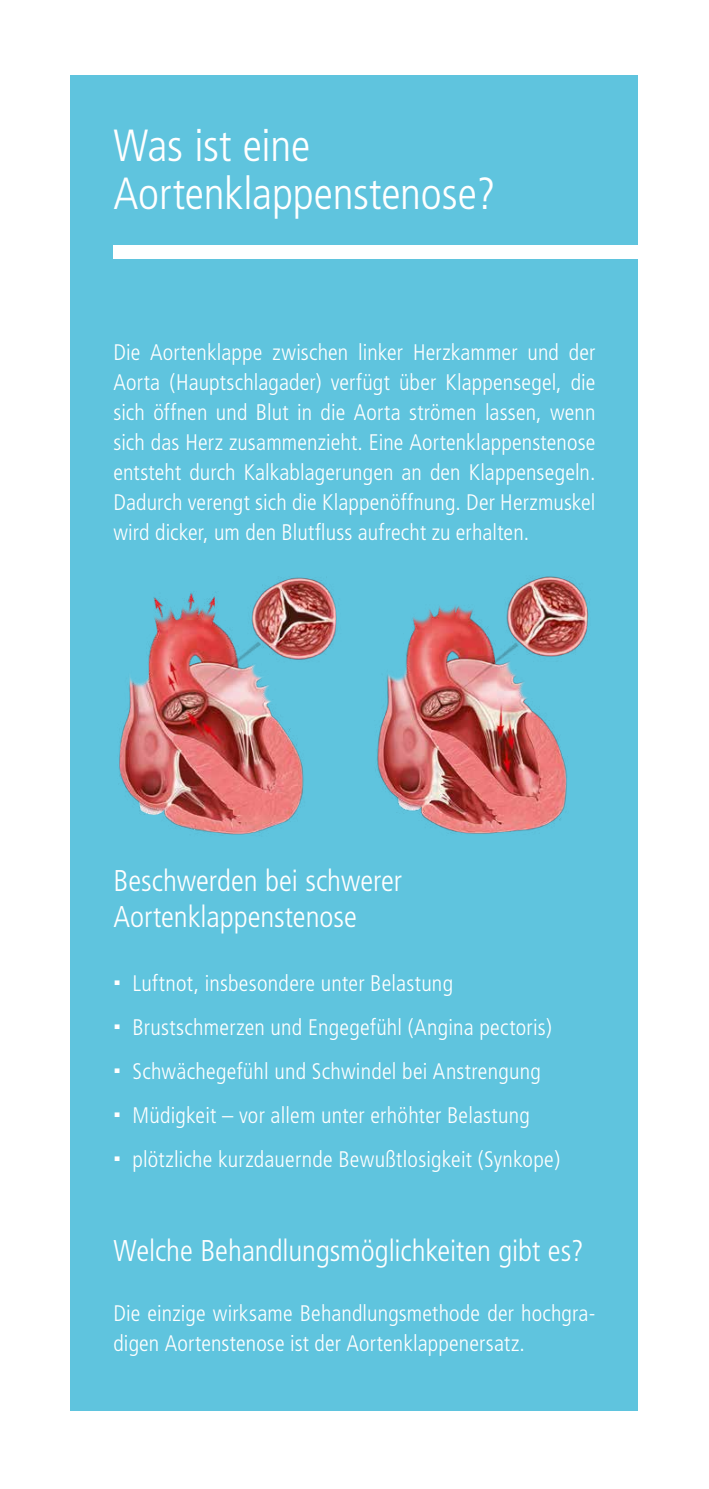
<style>
.page{position:relative;width:709px;height:1489px;background:#fff}
.page>*{position:absolute;margin:0;border:0;box-sizing:border-box;transform-origin:0 0}
.Fließtext{font:300 condensed 45px "Frutiger";letter-spacing:-.005em;color:#fff}
.Fließtext-2{font:300 condensed 30px "Frutiger";color:#fff}
.ListenPunkte{font:300 condensed 30px "Frutiger";letter-spacing:-.005em;color:#fff}
.Fließtext-3{font:300 condensed 22.5px/30px "Frutiger";letter-spacing:.01em;color:#fff;text-align:justify}
.s1{font-family:"Arial";font-weight:900;font-stretch:normal}
</style>
<div class="page">
<div style="left:71px;top:75px;width:567px;height:1335px;background:#5fc4de"></div>
<img style="left:377px;top:576px;width:212px;height:258px">
<img style="left:119px;top:577px;width:218px;height:258px">
<div style="left:113px;top:245px;width:530px;height:13px;background:#fff"></div>
<p class="Fließtext" style="left:113px;top:120px;width:198px">Was ist eine</p>
<p class="Fließtext" style="left:113px;top:167px;width:384px">Aortenklappenstenose?</p>
<p class="Fließtext-3" style="left:113px;top:338px;width:483px">Die Aortenklappe zwischen linker Herzkammer und der Aorta (Hauptschlagader) verfügt über Klappensegel, die sich öffnen und Blut in die Aorta strömen lassen, wenn sich das Herz zusammenzieht. Eine Aortenklappenstenose entsteht durch Kalkablagerungen an den Klappensegeln.<br>Dadurch verengt sich die Klappenöffnung. Der Herzmuskel wird dicker, um den Blutfluss aufrecht zu erhalten.</p>
<p class="Fließtext-2" style="left:113px;top:863px;width:290px">Beschwerden bei schwerer</p>
<p class="Fließtext-2" style="left:113px;top:899px;width:245px">Aortenklappenstenose</p>
<p class="Fließtext-3" style="left:113px;top:968px;width:341px"><span class="s1">∙</span> Luftnot, insbesondere unter Belastung</p>
<p class="Fließtext-3" style="left:113px;top:1012px;width:440px"><span class="s1">∙</span> Brustschmerzen und Engegefühl (Angina pectoris)</p>
<p class="Fließtext-3" style="left:113px;top:1056px;width:429px"><span class="s1">∙</span> Schwächegefühl und Schwindel bei Anstrengung</p>
<p class="Fließtext-3" style="left:113px;top:1100px;width:418px"><span class="s1">∙</span> Müdigkeit – vor allem unter erhöhter Belastung</p>
<p class="Fließtext-3" style="left:113px;top:1144px;width:448px"><span class="s1">∙</span> plötzliche kurzdauernde Bewußtlosigkeit (Synkope)</p>
<p class="ListenPunkte" style="left:113px;top:1233px;width:472px">Welche Behandlungsmöglichkeiten gibt es?</p>
<p class="Fließtext-3" style="left:113px;top:1298px;width:483px">Die einzige wirksame Behandlungsmethode der hochgra&shy;digen Aortenstenose ist der Aortenklappenersatz.</p>
</div>
